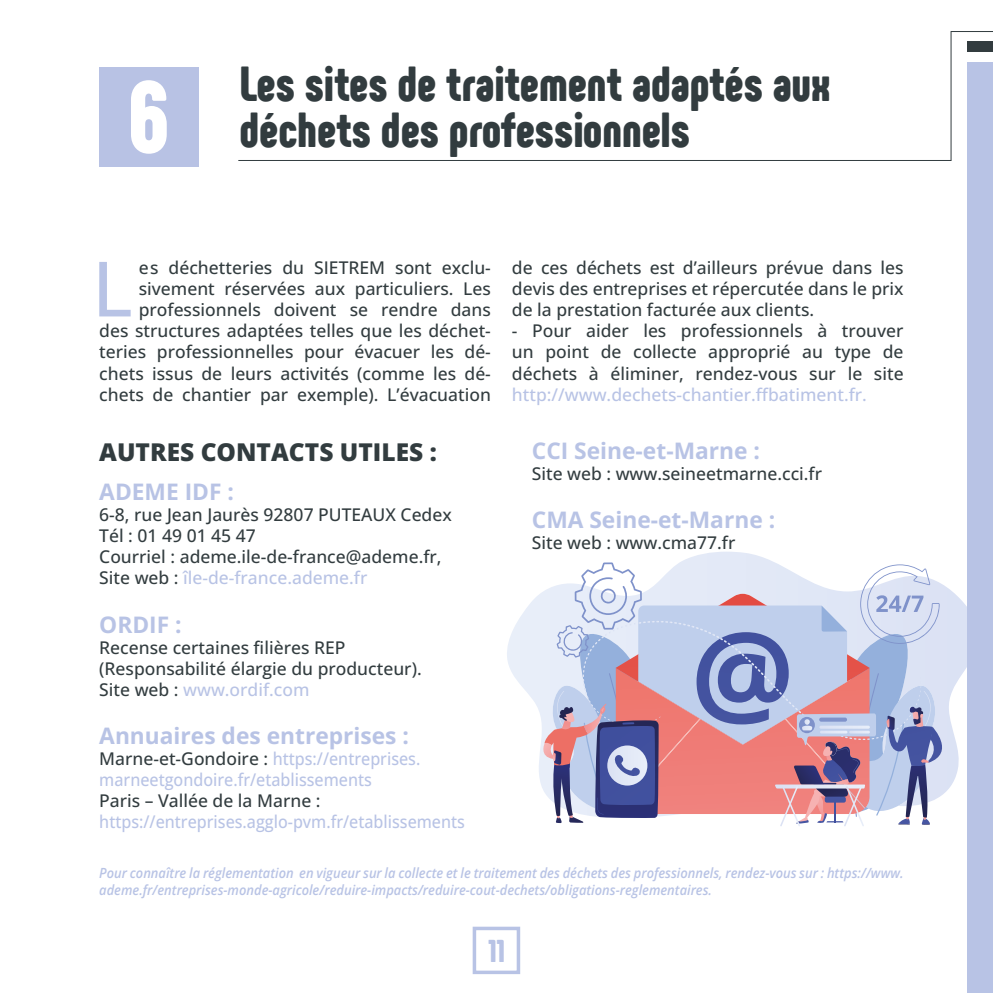
<style>
.page{position:relative;width:993px;height:993px;background:#fff}
.page>*{position:absolute;margin:0;border:0;box-sizing:border-box;transform-origin:0 0}
.t1{font:900 101.5px "Phenomena";color:#fff}
.t2{font:500 76.3px "Open Sans";color:#b8c3e5}
.t3{font:900 49px/45.5px "Phenomena";color:#323c3f}
.t4{font:900 31.5px "Phenomena";color:#b8c3e5}
.t5{font:800 24.5px "Open Sans";color:#323c3f}
.t6{font:700 22.75px "Open Sans";color:#b8c3e5}
.t7{font:500 17.5px/21px "Open Sans";color:#323c3f;text-align:justify}
.t8{font:500 17.5px/21px "Open Sans";color:#b8c3e5;scale:.92 1}
.t9{font:500 17.5px "Open Sans";color:#b8c3e5}
.t10{font:italic 600 14px/17.5px "Open Sans";color:#b8c3e5;scale:.92 1}
.s1{color:#b8c3e5}
.s2{color:#323c3f}
</style>
<div class="page">
<svg style="left:507px;top:551px;width:460px;height:224px"></svg>
<svg style="left:538px;top:562px;width:418px;height:264px;background:#c4b6cc"></svg>
<div style="left:99px;top:67px;width:99px;height:99px;background:#b8c2e4"></div>
<div style="left:967px;top:62px;width:25px;height:930px;background:#b8c3e5"></div>
<div style="left:967px;top:41px;width:25px;height:11px;background:#323c3f"></div>
<hr style="left:950px;top:31px;width:42px;height:1px;background:#323c3f">
<hr style="left:950px;top:31px;width:1px;height:130px;background:#323c3f">
<hr style="left:238px;top:160px;width:712px;height:1px;background:#323c3f">
<div style="left:472px;top:926px;width:48px;height:47px;border:4px solid #b8c3e5"></div>
<p class="t1" style="left:127px;top:51px;width:44px">6</p>
<p class="t3" style="left:239px;top:61px;width:592px">Les sites de traitement adaptés aux déchets des professionnels</p>
<p class="t7" style="left:99px;top:257px;width:393px;text-align:right">es déchetteries du SIETREM sont exclu&shy;sivement réservées aux particuliers. Les professionnels doivent se rendre dans<br>des structures adaptées telles que les déchet&shy;teries professionnelles pour évacuer les dé&shy;chets issus de leurs activités (comme les dé&shy;chets de chantier par exemple). L’évacuation</p>
<p class="t7" style="left:512px;top:257px;width:393px">de ces déchets est d’ailleurs prévue dans les devis des entreprises et répercutée dans le prix de la prestation facturée aux clients.</p>
<p class="t2" style="left:92px;top:236px;width:42px">L</p>
<p class="t7" style="left:512px;top:320px;width:393px">- Pour aider les professionnels à trouver un point de collecte approprié au type de déchets à éliminer, rendez-vous sur le site <span class="s1">http://www.dechets-chantier.ffbatiment.fr.</span></p>
<p class="t5" style="left:99px;top:435px;width:339px">AUTRES CONTACTS UTILES :</p>
<p class="t6" style="left:99px;top:476px;width:136px">ADEME IDF :</p>
<p class="t7" style="left:99px;top:504px;width:354px">6-8, rue Jean Jaurès 92807 PUTEAUX Cedex</p>
<p class="t7" style="left:99px;top:525px;width:158px">Tél : 01 49 01 45 47</p>
<p class="t7" style="left:99px;top:546px;width:343px">Courriel : ademe.ile-de-france@ademe.fr,</p>
<p class="t9" style="left:99px;top:565px;width:269px"><span class="s2">Site web :</span> île-de-france.ademe.fr</p>
<p class="t6" style="left:99px;top:608px;width:84px">ORDIF :</p>
<p class="t7" style="left:99px;top:636px;width:247px">Recense certaines filières REP</p>
<p class="t7" style="left:99px;top:657px;width:324px">(Responsabilité élargie du producteur).</p>
<p class="t9" style="left:99px;top:677px;width:212px"><span class="s2">Site web :</span> www.ordif.com</p>
<p class="t6" style="left:99px;top:720px;width:311px">Annuaires des entreprises :</p>
<p class="t8" style="left:99px;top:747px;width:350px"><span class="s2">Marne-et-Gondoire :</span> https://entreprises. marneetgondoire.fr/etablissements</p>
<p class="t7" style="left:99px;top:789px;width:223px">Paris – Vallée de la Marne :</p>
<p class="t8" style="left:99px;top:810px;width:399px">https://entreprises.agglo-pvm.fr/etablissements</p>
<p class="t6" style="left:531px;top:435px;width:230px">CCI Seine-et-Marne :</p>
<p class="t7" style="left:531px;top:462px;width:291px">Site web : www.seineetmarne.cci.fr</p>
<p class="t6" style="left:531px;top:504px;width:245px">CMA Seine-et-Marne :</p>
<p class="t7" style="left:531px;top:531px;width:205px">Site web : www.cma77.fr</p>
<p class="t10" style="left:99px;top:863px;width:875px">Pour connaître la réglementation en vigueur sur la collecte et le traitement des déchets des professionnels, rendez-vous sur : https://www. ademe.fr/entreprises-monde-agricole/reduire-impacts/reduire-cout-dechets/obligations-reglementaires.</p>
<p class="t4" style="left:488px;top:930px;width:18px">11</p>
</div>
